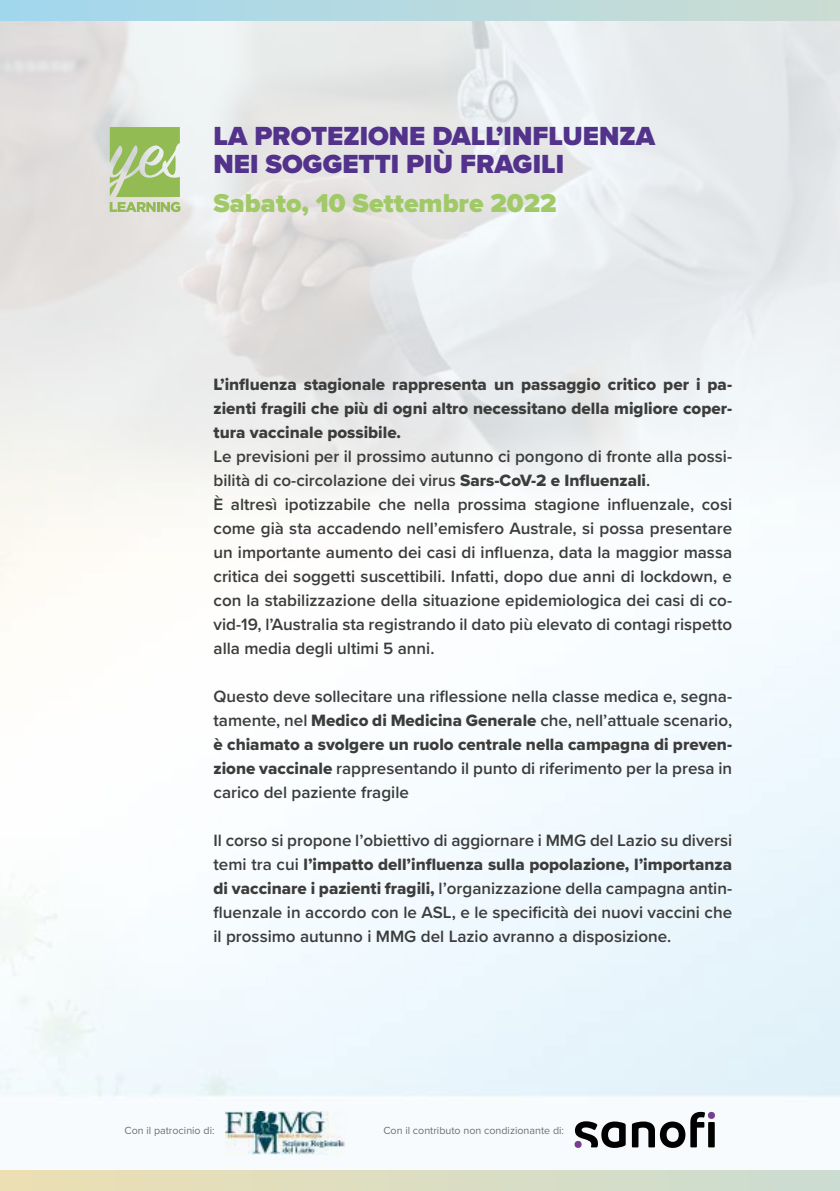
<style>
.page{position:relative;width:840px;height:1191px;background:#fff}
.page>*{position:absolute;margin:0;border:0;box-sizing:border-box;transform-origin:0 0}
.t1{font:900 27.2px/27.4px "Proxima Nova";color:#52328a}
.t2{font:900 26.8px "Proxima Nova";color:#a1c968}
.t3{font:600 17px/24px "Proxima Nova";color:#3c3c3b}
.t4{font:17px/24px "Proxima Nova Extrabld";color:#3c3c3b;text-align:justify}
.t5{font:10.6px "Proxima Nova";color:#706f6f}
.s1{font-family:"Proxima Nova Extrabld";font-weight:400}
.s2{font-family:"Proxima Nova";font-weight:600}
</style>
<div class="page">
<img style="left:0;top:570px;width:840px;height:621px">
<hr style="left:839px;top:0;width:1px;height:570px;background:#eff8fc">
<svg style="left:839px;top:639px;width:1px;height:28px"></svg>
<svg style="left:839px;top:728px;width:1px;height:28px"></svg>
<svg style="left:839px;top:837px;width:1px;height:29px"></svg>
<svg style="left:0;top:21px;width:839px;height:549px;fill:#eaecec"></svg>
<img style="left:225px;top:1111px;width:120px;height:43px">
<svg style="left:574px;top:1121px;width:51px;height:26px"></svg>
<svg style="left:707px;top:1122px;width:7px;height:25px"></svg>
<svg style="left:631px;top:1111px;width:73px;height:36px"></svg>
<svg style="left:574px;top:1140px;width:7px;height:7px"></svg>
<svg style="left:707px;top:1111px;width:7px;height:7px"></svg>
<div style="left:0;top:0;width:839px;height:21px;background:linear-gradient(to right,#a1d7ee,#cbdcd2)"></div>
<div style="left:0;top:1170px;width:839px;height:21px;background:linear-gradient(to right,#ecdfb2,#cbdcd1)"></div>
<svg style="left:110px;top:127px;width:70px;height:85px;background:#aac67e"></svg>
<h1 class="t1" style="left:213px;top:122px;width:443px">LA PROTEZIONE DALL’INFLUENZA<br>NEI SOGGETTI PIÙ FRAGILI</h1>
<h2 class="t2" style="left:213px;top:183px;width:344px">Sabato, 10 Settembre 2022</h2>
<p class="t4" style="left:213px;top:372px;width:520px">L’influenza stagionale rappresenta un passaggio critico per i pa&shy;zienti fragili che più di ogni altro necessitano della migliore coper&shy;tura vaccinale possibile.</p>
<p class="t3" style="left:213px;top:444px;width:520px">Le previsioni per il prossimo autunno ci pongono di fronte alla possi&shy;bilità di co-circolazione dei virus <span class="s1">Sars-CoV-2 e Influenzali</span>.<br>È altresì ipotizzabile che nella prossima stagione influenzale, cosi come già sta accadendo nell’emisfero Australe, si possa presentare un importante aumento dei casi di influenza, data la maggior massa critica dei soggetti suscettibili. Infatti, dopo due anni di lockdown, e con la stabilizzazione della situazione epidemiologica dei casi di co&shy;vid-19, l’Australia sta registrando il dato più elevato di contagi rispetto alla media degli ultimi 5 anni.</p>
<p class="t3" style="left:213px;top:684px;width:520px">Questo deve sollecitare una riflessione nella classe medica e, segna&shy;tamente, nel <span class="s1">Medico di Medicina Generale</span> che, nell’attuale scenario,</p>
<p class="t4" style="left:213px;top:732px;width:520px">è chiamato a svolgere un ruolo centrale nella campagna di preven-</p>
<p class="t3" style="left:213px;top:756px;width:520px"><span class="s1">zione vaccinale</span> rappresentando il punto di riferimento per la presa in carico del paziente fragile</p>
<p class="t3" style="left:213px;top:828px;width:520px">Il corso si propone l’obiettivo di aggiornare i MMG del Lazio su diversi</p>
<p class="t4" style="left:213px;top:852px;width:520px"><span class="s2">temi tra cui</span> l’impatto dell’influenza sulla popolazione, l’importanza</p>
<p class="t3" style="left:213px;top:876px;width:520px;text-align:justify"><span class="s1">di vaccinare i pazienti fragili,</span> l’organizzazione della campagna antin&shy;fluenzale in accordo con le ASL, e le specificità dei nuovi vaccini che il prossimo autunno i MMG del Lazio avranno a disposizione.</p>
<p class="t5" style="left:124px;top:1122px;width:92px">Con il patrocinio di:</p>
<p class="t5" style="left:383px;top:1122px;width:182px">Con il contributo non condizionante di:</p>
</div>
